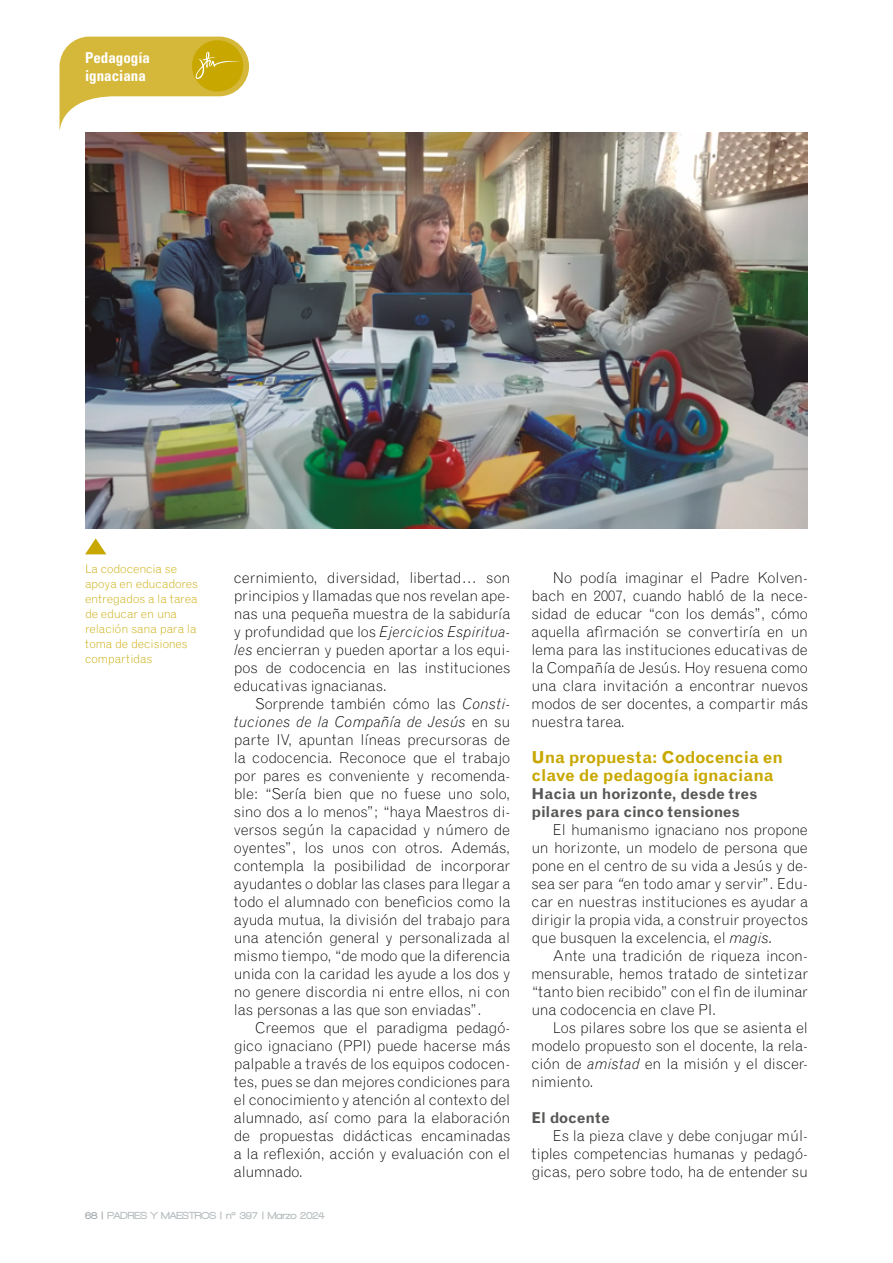
<style>
.page{position:relative;width:893px;height:1263px;background:#fff}
.page>*{position:absolute;margin:0;border:0;box-sizing:border-box;transform-origin:0 0}
.Ladillo{font:700 16.5px/18px "Grotesque";letter-spacing:-.015em;color:#c8a800}
.t1{font:300 15px/18px "Grotesque";letter-spacing:-.01em;color:#000;text-align:justify}
.Subladillo{font:700 15px/18px "Grotesque";letter-spacing:-.005em;color:#575756}
.t2{font:700 condensed 15px/18px "Univers";color:#fff}
.PIE_DE_FOTO{font:300 12px/15px "Grotesque";letter-spacing:-.01em;color:#c8a800}
.t3{font:900 10.5px "Walkway";color:#b7bdc0}
.s1{font-style:italic}
.s2{color:#a3a9ad}
</style>
<div class="page">
<svg style="left:60px;top:37px;width:189px;height:92px"></svg>
<img style="left:85px;top:132px;width:723px;height:397px">
<svg style="left:85px;top:538px;width:21px;height:16px"></svg>
<p class="t2" style="left:85px;top:49px;width:67px">Pedagogía ignaciana</p>
<p class="PIE_DE_FOTO" style="left:85px;top:561px;width:114px">La codocencia se apoya en educadores entregados a la tarea de educar en una relación sana para la toma de decisiones compartidas</p>
<p class="t1" style="left:234px;top:568px;width:278px">cernimiento, diversidad, libertad… son principios y llamadas que nos revelan ape&shy;nas una pequeña muestra de la sabiduría y profundidad que los <span class="s1">Ejercicios Espiritua&shy;les</span> encierran y pueden aportar a los equi&shy;pos de codocencia en las instituciones educativas ignacianas.</p>
<p class="t1" style="left:234px;top:694px;width:278px;text-indent:21px">Sorprende también cómo las <span class="s1">Consti&shy;tuciones de la Compañía de Jesús</span> en su parte IV, apuntan líneas precursoras de la codocencia. Reconoce que el trabajo por pares es conveniente y recomenda&shy;ble: “Sería bien que no fuese uno solo, sino dos a lo menos”; “haya Maestros di&shy;versos según la capacidad y número de oyentes”, los unos con otros. Además, contempla la posibilidad de incorporar ayudantes o doblar las clases para llegar a todo el alumnado con beneficios como la ayuda mutua, la división del trabajo para una atención general y personalizada al mismo tiempo, “de modo que la diferencia unida con la caridad les ayude a los dos y no genere discordia ni entre ellos, ni con las personas a las que son enviadas”.</p>
<p class="t1" style="left:234px;top:1018px;width:278px;text-indent:21px">Creemos que el paradigma pedagó&shy;gico ignaciano (PPI) puede hacerse más palpable a través de los equipos codocen&shy;tes, pues se dan mejores condiciones para el conocimiento y atención al contexto del alumnado, así como para la elaboración de propuestas didácticas encaminadas a la reflexión, acción y evaluación con el alumnado.</p>
<p class="t3" style="left:85px;top:1209px;width:241px"><span class="s2">68 |</span> PADRES Y MAESTROS | nº 397 | Marzo 2024</p>
<p class="t1" style="left:531px;top:568px;width:278px;text-indent:21px">No podía imaginar el Padre Kolven&shy;bach en 2007, cuando habló de la nece&shy;sidad de educar “con los demás”, cómo aquella afirmación se convertiría en un lema para las instituciones educativas de la Compañía de Jesús. Hoy resuena como una clara invitación a encontrar nuevos modos de ser docentes, a compartir más nuestra tarea.</p>
<p class="Ladillo" style="left:531px;top:748px;width:253px">Una propuesta: Codocencia en clave de pedagogía ignaciana</p>
<p class="Subladillo" style="left:531px;top:784px;width:227px">Hacia un horizonte, desde tres pilares para cinco tensiones</p>
<p class="t1" style="left:531px;top:820px;width:278px;text-indent:21px">El humanismo ignaciano nos propone un horizonte, un modelo de persona que pone en el centro de su vida a Jesús y de&shy;sea ser para <span class="s1">“</span>en todo amar y servir”. Edu&shy;car en nuestras instituciones es ayudar a dirigir la propia vida, a construir proyectos que busquen la excelencia, el <span class="s1">magis.</span></p>
<p class="t1" style="left:531px;top:946px;width:278px;text-indent:21px">Ante una tradición de riqueza incon&shy;mensurable, hemos tratado de sintetizar “tanto bien recibido” con el fin de iluminar una codocencia en clave PI.</p>
<p class="t1" style="left:531px;top:1018px;width:278px;text-indent:21px">Los pilares sobre los que se asienta el modelo propuesto son el docente, la rela&shy;ción de <span class="s1">amistad</span> en la misión y el discer&shy;nimiento.</p>
<p class="Subladillo" style="left:531px;top:1108px;width:80px">El docente</p>
<p class="t1" style="left:531px;top:1126px;width:278px;text-indent:21px">Es la pieza clave y debe conjugar múl&shy;tiples competencias humanas y pedagó&shy;gicas, pero sobre todo, ha de entender su</p>
</div>
